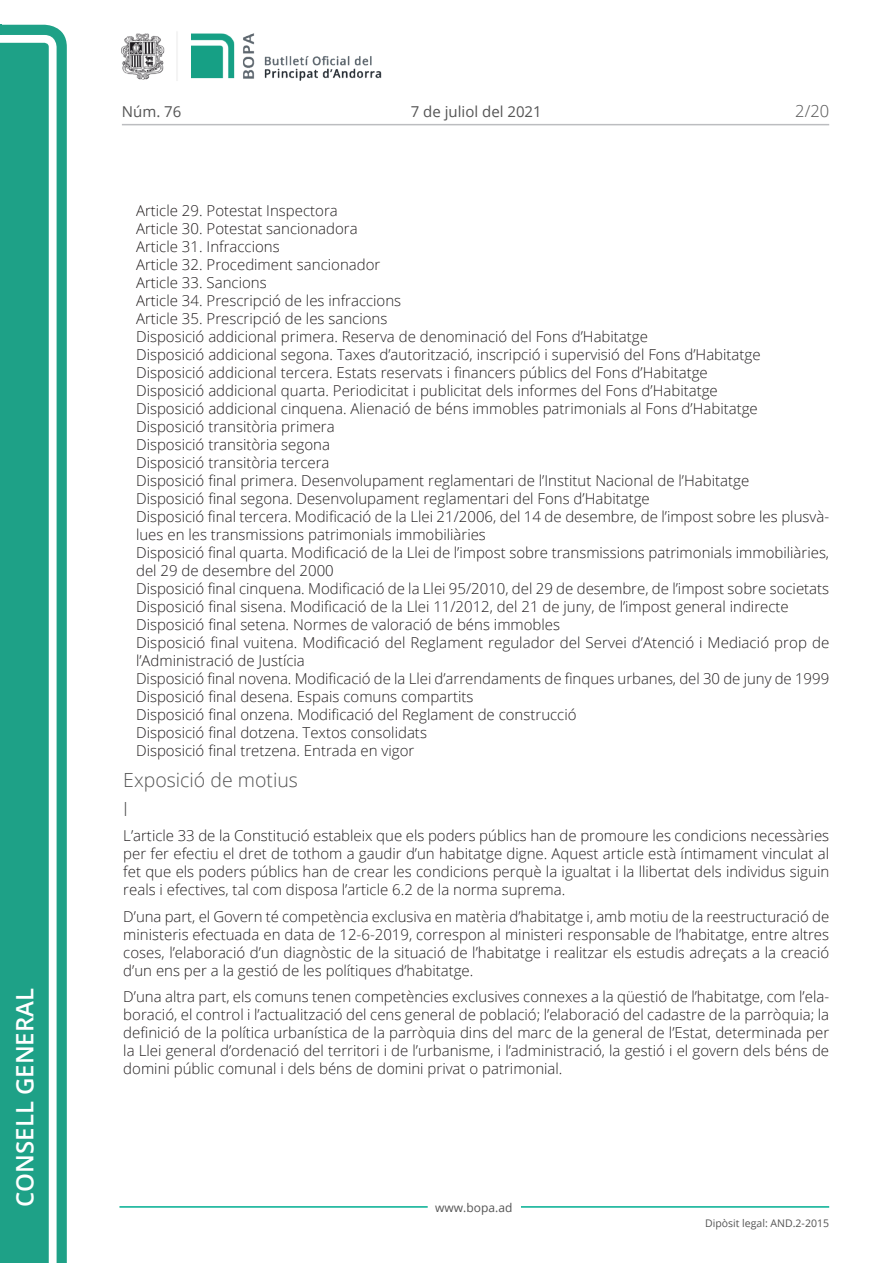
<style>
.page{position:relative;width:893px;height:1263px;background:#fff}
.page>*{position:absolute;margin:0;border:0;box-sizing:border-box;transform-origin:0 0}
.t1{font:600 24px "Open Sans";color:#fff}
.Titol_5{font:300 19.5px "Open Sans";color:#545454}
.t2{font:300 16.5px "Open Sans";color:#545454}
.Body_text_NOS{font:300 15px/18px "Open Sans";color:#231f20}
.Body_text{font:300 15px/18px "Open Sans";color:#231f20;text-align:justify}
.Body_text_i{font:300 15px "Open Sans";color:#231f20}
.t3{font:15px "Open Sans";color:#545454}
.t4{font:12px "Open Sans";color:#545454}
.t5{font:10.5px "Open Sans";color:#545454}
</style>
<div class="page">
<svg style="left:0;top:25px;width:67px;height:1238px;fill:#1ea187"></svg>
<div style="left:0;top:43px;width:49px;height:1220px;background:#1ea187"></div>
<img style="left:122px;top:32px;width:260px;height:49px">
<hr style="left:119px;top:1206px;width:309px;height:2px;background:#00ae91">
<hr style="left:521px;top:1206px;width:308px;height:2px;background:#00ae91">
<hr style="left:122px;top:124px;width:707px;height:1px;background:#bcbdc0">
<h1 class="t1" style="left:8px;top:1207px;width:220px;rotate:-90deg">Consell General</h1>
<p class="t3" style="left:122px;top:102px;width:61px">Núm. 76</p>
<p class="t3" style="left:411px;top:102px;width:132px">7 de juliol del 2021</p>
<p class="t2" style="left:795px;top:100px;width:35px">2/20</p>
<p class="Body_text_NOS" style="left:136px;top:201px;width:203px">Article 29. Potestat Inspectora</p>
<p class="Body_text_NOS" style="left:136px;top:219px;width:223px">Article 30. Potestat sancionadora</p>
<p class="Body_text_NOS" style="left:136px;top:237px;width:145px">Article 31. Infraccions</p>
<p class="Body_text_NOS" style="left:136px;top:255px;width:246px">Article 32. Procediment sancionador</p>
<p class="Body_text_NOS" style="left:136px;top:273px;width:132px">Article 33. Sancions</p>
<p class="Body_text_NOS" style="left:136px;top:291px;width:267px">Article 34. Prescripció de les infraccions</p>
<p class="Body_text_NOS" style="left:136px;top:309px;width:253px">Article 35. Prescripció de les sancions</p>
<p class="Body_text_NOS" style="left:136px;top:327px;width:513px">Disposició addicional primera. Reserva de denominació del Fons d’Habitatge</p>
<p class="Body_text_NOS" style="left:136px;top:345px;width:626px">Disposició addicional segona. Taxes d’autorització, inscripció i supervisió del Fons d’Habitatge</p>
<p class="Body_text_NOS" style="left:136px;top:363px;width:573px">Disposició addicional tercera. Estats reservats i financers públics del Fons d’Habitatge</p>
<p class="Body_text_NOS" style="left:136px;top:381px;width:583px">Disposició addicional quarta. Periodicitat i publicitat dels informes del Fons d’Habitatge</p>
<p class="Body_text_NOS" style="left:136px;top:399px;width:623px">Disposició addicional cinquena. Alienació de béns immobles patrimonials al Fons d’Habitatge</p>
<p class="Body_text_NOS" style="left:136px;top:417px;width:200px">Disposició transitòria primera</p>
<p class="Body_text_NOS" style="left:136px;top:435px;width:195px">Disposició transitòria segona</p>
<p class="Body_text_NOS" style="left:136px;top:453px;width:195px">Disposició transitòria tercera</p>
<p class="Body_text_NOS" style="left:136px;top:471px;width:615px">Disposició final primera. Desenvolupament reglamentari de l’Institut Nacional de l’Habitatge</p>
<p class="Body_text_NOS" style="left:136px;top:489px;width:515px">Disposició final segona. Desenvolupament reglamentari del Fons d’Habitatge</p>
<p class="Body_text_NOS" style="left:136px;top:507px;width:695px">Disposició final tercera. Modificació de la Llei 21/2006, del 14 de desembre, de l’impost sobre les plusvà&shy;lues en les transmissions patrimonials immobiliàries</p>
<p class="Body_text_NOS" style="left:136px;top:543px;width:695px">Disposició final quarta. Modificació de la Llei de l’impost sobre transmissions patrimonials immobiliàries, del 29 de desembre del 2000</p>
<p class="Body_text_NOS" style="left:136px;top:579px;width:695px">Disposició final cinquena. Modificació de la Llei 95/2010, del 29 de desembre, de l’impost sobre societats</p>
<p class="Body_text_NOS" style="left:136px;top:597px;width:654px">Disposició final sisena. Modificació de la Llei 11/2012, del 21 de juny, de l’impost general indirecte</p>
<p class="Body_text_NOS" style="left:136px;top:615px;width:426px">Disposició final setena. Normes de valoració de béns immobles</p>
<p class="Body_text_NOS" style="left:136px;top:633px;width:695px">Disposició final vuitena. Modificació del Reglament regulador del Servei d’Atenció i Mediació prop de l’Administració de Justícia</p>
<p class="Body_text_NOS" style="left:136px;top:669px;width:695px">Disposició final novena. Modificació de la Llei d’arrendaments de finques urbanes, del 30 de juny de 1999</p>
<p class="Body_text_NOS" style="left:136px;top:687px;width:339px">Disposició final desena. Espais comuns compartits</p>
<p class="Body_text_NOS" style="left:136px;top:705px;width:442px">Disposició final onzena. Modificació del Reglament de construcció</p>
<p class="Body_text_NOS" style="left:136px;top:723px;width:292px">Disposició final dotzena. Textos consolidats</p>
<p class="Body_text_i" style="left:136px;top:740px;width:280px">Disposició final tretzena. Entrada en vigor</p>
<p class="Titol_5" style="left:123px;top:766px;width:176px">Exposició de motius</p>
<p class="Titol_5" style="left:123px;top:796px;width:6px">I</p>
<p class="Body_text" style="left:123px;top:826px;width:707px">L’article 33 de la Constitució estableix que els poders públics han de promoure les condicions necessàries per fer efectiu el dret de tothom a gaudir d’un habitatge digne. Aquest article està íntimament vinculat al fet que els poders públics han de crear les condicions perquè la igualtat i la llibertat dels individus siguin reals i efectives, tal com disposa l’article 6.2 de la norma suprema.</p>
<p class="Body_text" style="left:123px;top:907px;width:707px">D’una part, el Govern té competència exclusiva en matèria d’habitatge i, amb motiu de la reestructuració de ministeris efectuada en data de 12-6-2019, correspon al ministeri responsable de l’habitatge, entre altres coses, l’elaboració d’un diagnòstic de la situació de l’habitatge i realitzar els estudis adreçats a la creació d’un ens per a la gestió de les polítiques d’habitatge.</p>
<p class="Body_text" style="left:123px;top:987px;width:707px">D’una altra part, els comuns tenen competències exclusives connexes a la qüestió de l’habitatge, com l’ela&shy;boració, el control i l’actualització del cens general de població; l’elaboració del cadastre de la parròquia; la definició de la política urbanística de la parròquia dins del marc de la general de l’Estat, determinada per la Llei general d’ordenació del territori i de l’urbanisme, i l’administració, la gestió i el govern dels béns de domini públic comunal i dels béns de domini privat o patrimonial.</p>
<p class="t4" style="left:435px;top:1199px;width:79px">www.bopa.ad</p>
<p class="t5" style="left:705px;top:1216px;width:125px">Dipòsit legal: AND.2-2015</p>
</div>
